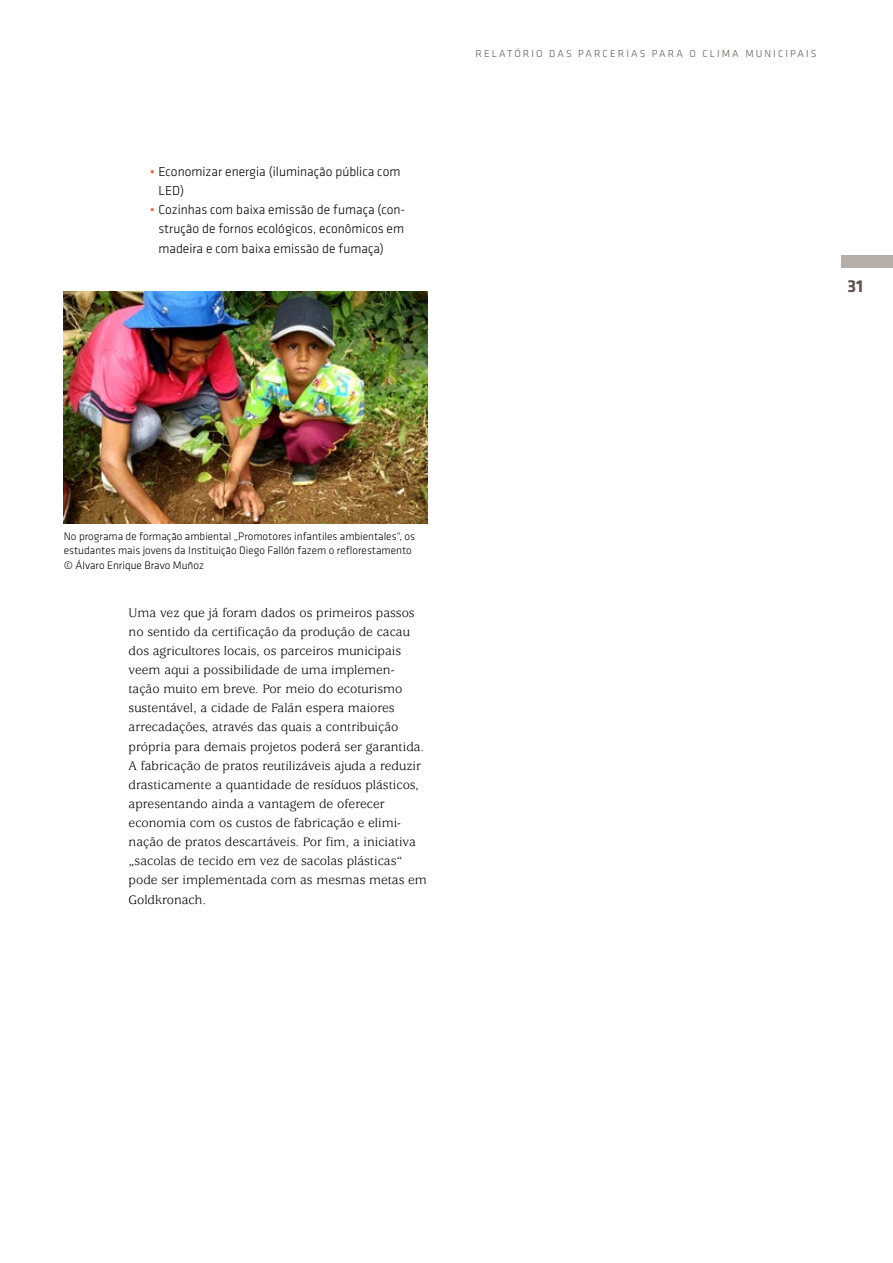
<style>
.page{position:relative;width:893px;height:1263px;background:#fff}
.page>*{position:absolute;margin:0;border:0;box-sizing:border-box;transform-origin:0 0}
.t1{font:700 18px "Klavika Basic";color:#61544d}
.Normal_mit{font:13.5px/19.2px "Usherwood Std";color:#000}
.t2{font:300 13.5px/19.2px "Klavika Basic";color:#000}
.t3{font:300 11.25px/14.9px "Klavika Basic";color:#000}
.t4{font:300 10.5px "Klavika Basic";letter-spacing:.2em;color:#61544d}
.s1{color:#f15f22}
</style>
<div class="page">
<div style="left:842px;top:255px;width:51px;height:13px;background:#b6afa9"></div>
<img style="left:64px;top:291px;width:363px;height:232px">
<p class="t2" style="left:158px;top:162px;width:244px;text-indent:-9px"><span class="s1">•</span> Economizar energia (iluminação pública com<br>LED)</p>
<p class="t2" style="left:158px;top:200px;width:249px;text-align:justify;text-indent:-9px"><span class="s1">•</span> Cozinhas com baixa emissão de fumaça (con&shy;strução de fornos ecológicos, econômicos em madeira e com baixa emissão de fumaça)</p>
<p class="t4" style="left:475px;top:47px;width:342px">RELATÓRIO DAS PARCERIAS PARA O CLIMA MUNICIPAIS</p>
<h1 class="t1" style="left:847px;top:273px;width:17px">31</h1>
<p class="t3" style="left:64px;top:528px;width:353px">No programa de formação ambiental „Promotores infantiles ambientales“, os estudantes mais jovens da Instituição Diego Fallón fazem o reflorestamento © Álvaro Enrique Bravo Muñoz</p>
<p class="Normal_mit" style="left:129px;top:603px;width:300px">Uma vez que já foram dados os primeiros passos no sentido da certificação da produção de cacau dos agricultores locais, os parceiros municipais veem aqui a possibilidade de uma implemen&shy;tação muito em breve. Por meio do ecoturismo sustentável, a cidade de Falán espera maiores arrecadações, através das quais a contribuição própria para demais projetos poderá ser garantida.<br>A fabricação de pratos reutilizáveis ajuda a reduzir drasticamente a quantidade de resíduos plásticos, apresentando ainda a vantagem de oferecer economia com os custos de fabricação e elimi&shy;nação de pratos descartáveis. Por fim, a iniciativa „sacolas de tecido em vez de sacolas plásticas“ pode ser implementada com as mesmas metas em Goldkronach.</p>
</div>
